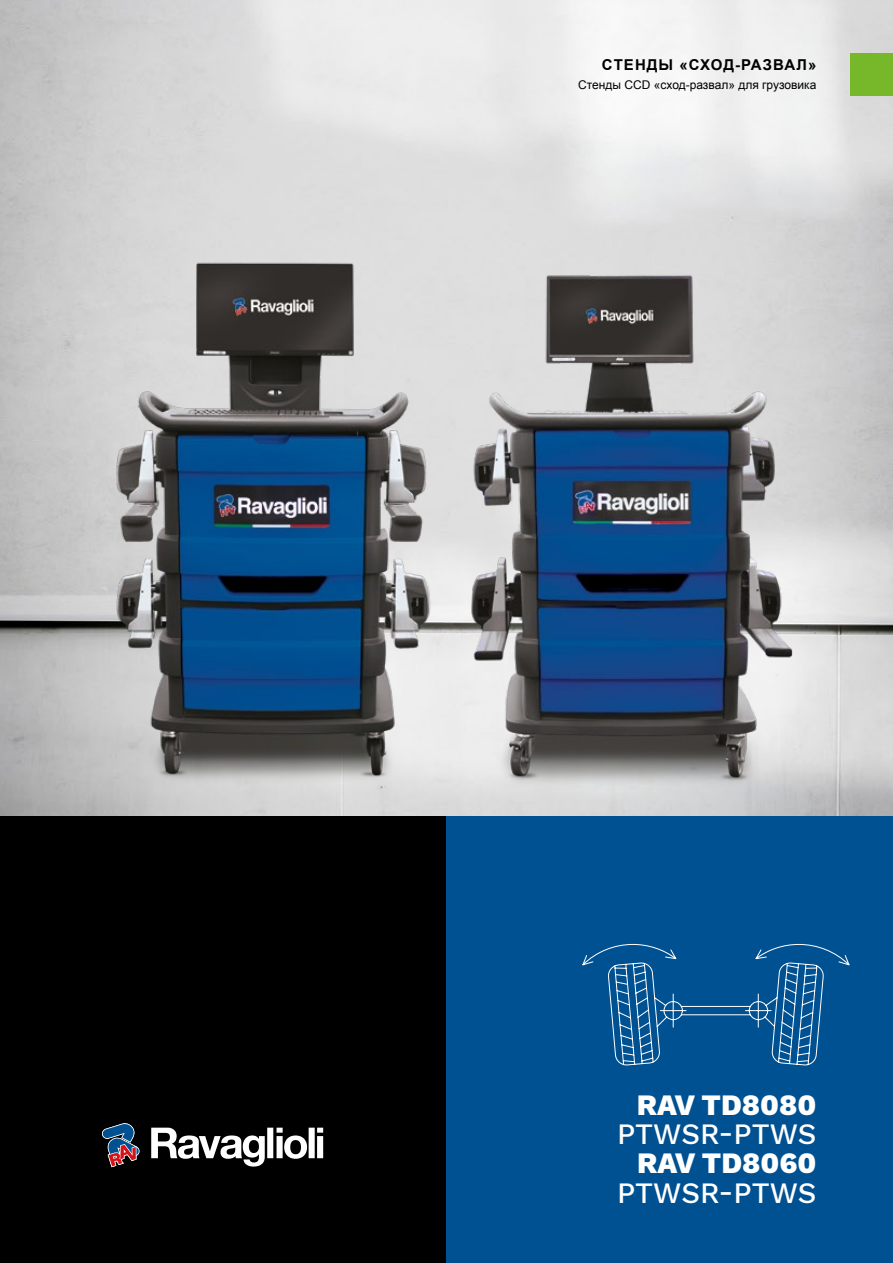
<style>
.page{position:relative;width:893px;height:1263px;background:#fff}
.page>*{position:absolute;margin:0;border:0;box-sizing:border-box;transform-origin:0 0}
.t1{font:500 29.1px "Work Sans";letter-spacing:-.005em;color:#fff}
.t2{font:800 29.1px "Work Sans";color:#fff}
.t3{font:700 15px "Arial";letter-spacing:.07em;color:#000}
.t4{font:12px "Arial";color:#000}
</style>
<div class="page">
<img style="left:0;top:0;width:893px;height:816px">
<div style="left:0;top:816px;width:446px;height:447px;background:#000"></div>
<div style="left:446px;top:816px;width:447px;height:447px;background:#005192"></div>
<svg style="left:151px;top:1128px;width:172px;height:38px"></svg>
<svg style="left:102px;top:1123px;width:38px;height:44px"></svg>
<svg style="left:582px;top:944px;width:268px;height:122px"></svg>
<div style="left:850px;top:53px;width:43px;height:43px;background:#76b82a"></div>
<img style="left:508px;top:240px;width:324px;height:576px">
<img style="left:44px;top:214px;width:464px;height:602px">
<p class="t3" style="left:602px;top:55px;width:216px">CТЕНДЫ «СХОД-РАЗВАЛ»</p>
<p class="t4" style="left:578px;top:76px;width:240px">Cтенды CCD «сход-развал» для грузовика</p>
<h1 class="t2" style="left:637px;top:1083px;width:181px">RAV TD8080</h1>
<h1 class="t1" style="left:617px;top:1112px;width:201px">PTWSR-PTWS</h1>
<h1 class="t2" style="left:637px;top:1141px;width:181px">RAV TD8060</h1>
<h1 class="t1" style="left:617px;top:1171px;width:201px">PTWSR-PTWS</h1>
</div>
